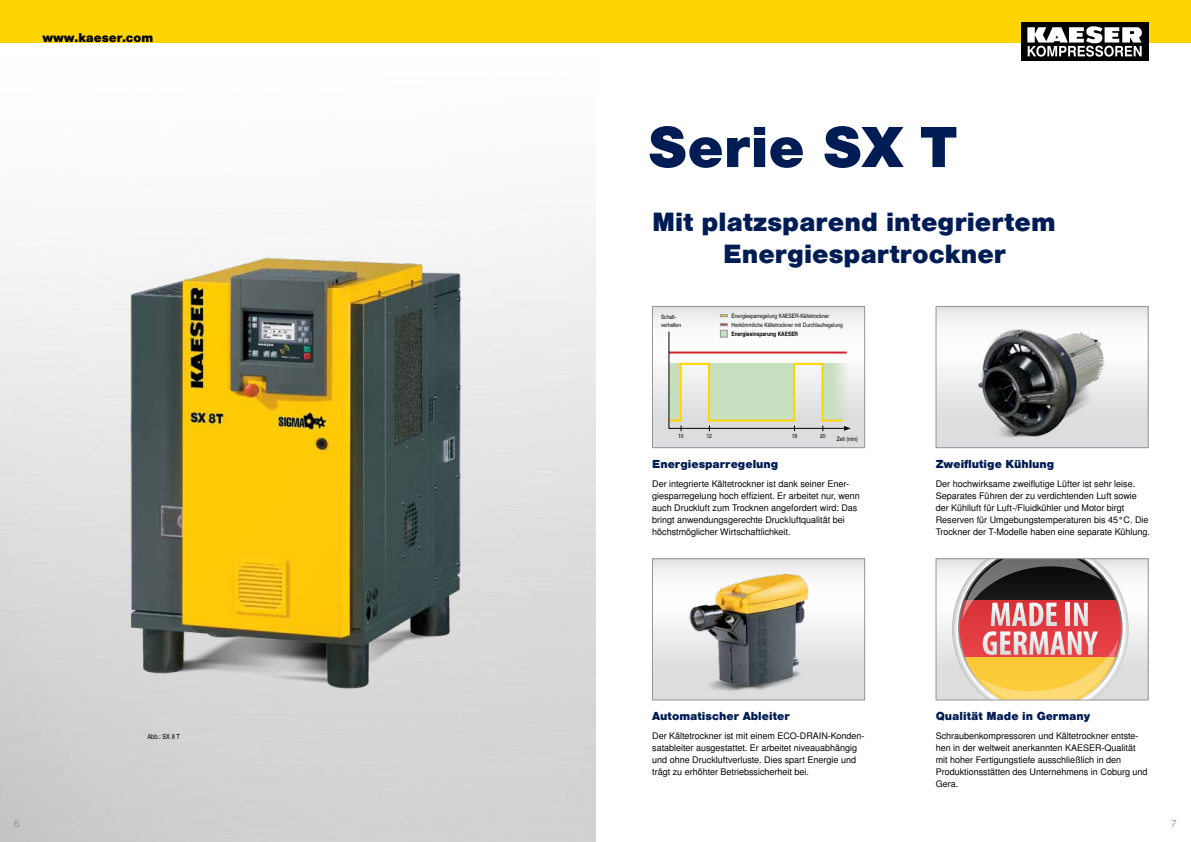
<style>
.page{position:relative;width:1191px;height:842px;background:#fff}
.page>*{position:absolute;margin:0;border:0;box-sizing:border-box;transform-origin:0 0}
.t1{font:900 55px "Nimbus San L";color:#001c54}
.t2{font:900 25px/32px "Nimbus San L";color:#001c54}
.t3{font:900 12px "Nimbus San L";color:#000}
.t4{font:900 11px "Nimbus San L";color:#001c54}
.t5{font:10px "Nimbus San L";color:#939598}
.t6{font:9px/12px "Nimbus San L";color:#000}
.t7{font:7px "Nimbus San L Reg Con";color:#000}
.t8{font:6px/8px "Nimbus San L Reg Con";color:#000}
.t9{font:6px "Nimbus San L Bol Con";color:#000}
</style>
<div class="page">
<div style="left:0;top:0;width:1191px;height:43px;background:#ffd400"></div>
<div style="left:1020px;top:22px;width:128px;height:39px;background:#000"></div>
<svg style="left:1027px;top:26px;width:115px;height:31px"></svg>
<img style="left:46px;top:211px;width:482px;height:520px">
<svg style="left:937px;top:308px;width:209px;height:138px"></svg>
<img style="left:937px;top:319px;width:184px;height:126px">
<div style="left:935px;top:306px;width:213px;height:142px;border:1px solid #939598"></div>
<svg style="left:654px;top:308px;width:209px;height:138px"></svg>
<div style="left:652px;top:306px;width:213px;height:142px;border:1px solid #939598"></div>
<svg style="left:654px;top:560px;width:209px;height:138px"></svg>
<img style="left:655px;top:562px;width:199px;height:132px">
<div style="left:652px;top:558px;width:213px;height:142px;border:1px solid #939598"></div>
<svg style="left:937px;top:560px;width:209px;height:138px"></svg>
<svg style="left:952px;top:560px;width:176px;height:138px;background:#c18c72"></svg>
<div style="left:935px;top:558px;width:213px;height:142px;border:1px solid #939598"></div>
<svg style="left:720px;top:314px;width:7px;height:3px"></svg>
<svg style="left:667px;top:324px;width:183px;height:107px"></svg>
<div style="left:720px;top:330px;width:7px;height:7px;background:#c3e2c1;border:1px solid #939598"></div>
<h3 class="t3" style="left:43px;top:30px;width:112px">www.kaeser.com</h3>
<p class="t7" style="left:147px;top:732px;width:34px">Abb.: SX 8 T</p>
<h1 class="t1" style="left:648px;top:113px;width:310px">Serie SX T</h1>
<h2 class="t2" style="left:723px;top:206px;width:334px;text-indent:-71px">Mit platzsparend integriertem<br>Energiespartrockner</h2>
<p class="t8" style="left:661px;top:313px;width:22px">Schalt&shy;verhalten</p>
<p class="t8" style="left:731px;top:311px;width:113px;line-height:9px">Energiesparregelung KAESER-Kältetrockner<br>Herkömmliche Kältetrockner mit Durchlaufregelung</p>
<p class="t9" style="left:731px;top:330px;width:68px">Energieeinsparung KAESER</p>
<p class="t8" style="left:678px;top:432px;width:7px">10</p>
<p class="t8" style="left:706px;top:432px;width:7px">12</p>
<p class="t8" style="left:792px;top:432px;width:7px">18</p>
<p class="t8" style="left:820px;top:432px;width:7px">20</p>
<p class="t8" style="left:837px;top:435px;width:22px">Zeit (min)</p>
<p class="t4" style="left:652px;top:457px;width:128px">Energiesparregelung</p>
<p class="t6" style="left:652px;top:478px;width:209px">Der integrierte Kältetrockner ist dank seiner Ener&shy;giesparregelung hoch effizient. Er arbeitet nur, wenn auch Druckluft zum Trocknen angefordert wird: Das bringt anwendungsgerechte Druckluftqualität bei höchstmöglicher Wirtschaftlichkeit.</p>
<p class="t4" style="left:652px;top:709px;width:139px">Automatischer Ableiter</p>
<p class="t6" style="left:652px;top:730px;width:214px">Der Kältetrockner ist mit einem ECO-DRAIN-Konden&shy;satableiter ausgestattet. Er arbeitet niveauabhängig und ohne Druckluftverluste. Dies spart Energie und trägt zu erhöhter Betriebssicherheit bei.</p>
<p class="t4" style="left:935px;top:457px;width:120px">Zweiflutige Kühlung</p>
<p class="t6" style="left:935px;top:478px;width:216px">Der hochwirksame zweiflutige Lüfter ist sehr leise.<br>Separates Führen der zu verdichtenden Luft sowie der Kühlluft für Luft-/Fluidkühler und Motor birgt Reserven für Umgebungstemperaturen bis 45°C. Die Trockner der T-Modelle haben eine separate Kühlung.</p>
<p class="t4" style="left:935px;top:709px;width:156px">Qualität Made in Germany</p>
<p class="t6" style="left:935px;top:730px;width:213px">Schraubenkompressoren und Kältetrockner entste&shy;hen in der weltweit anerkannten KAESER-Qualität mit hoher Fertigungstiefe ausschließlich in den Produktionsstätten des Unternehmens in Coburg und Gera.</p>
<p class="t5" style="left:14px;top:817px;width:7px">6</p>
<p class="t5" style="left:1171px;top:817px;width:7px">7</p>
</div>
